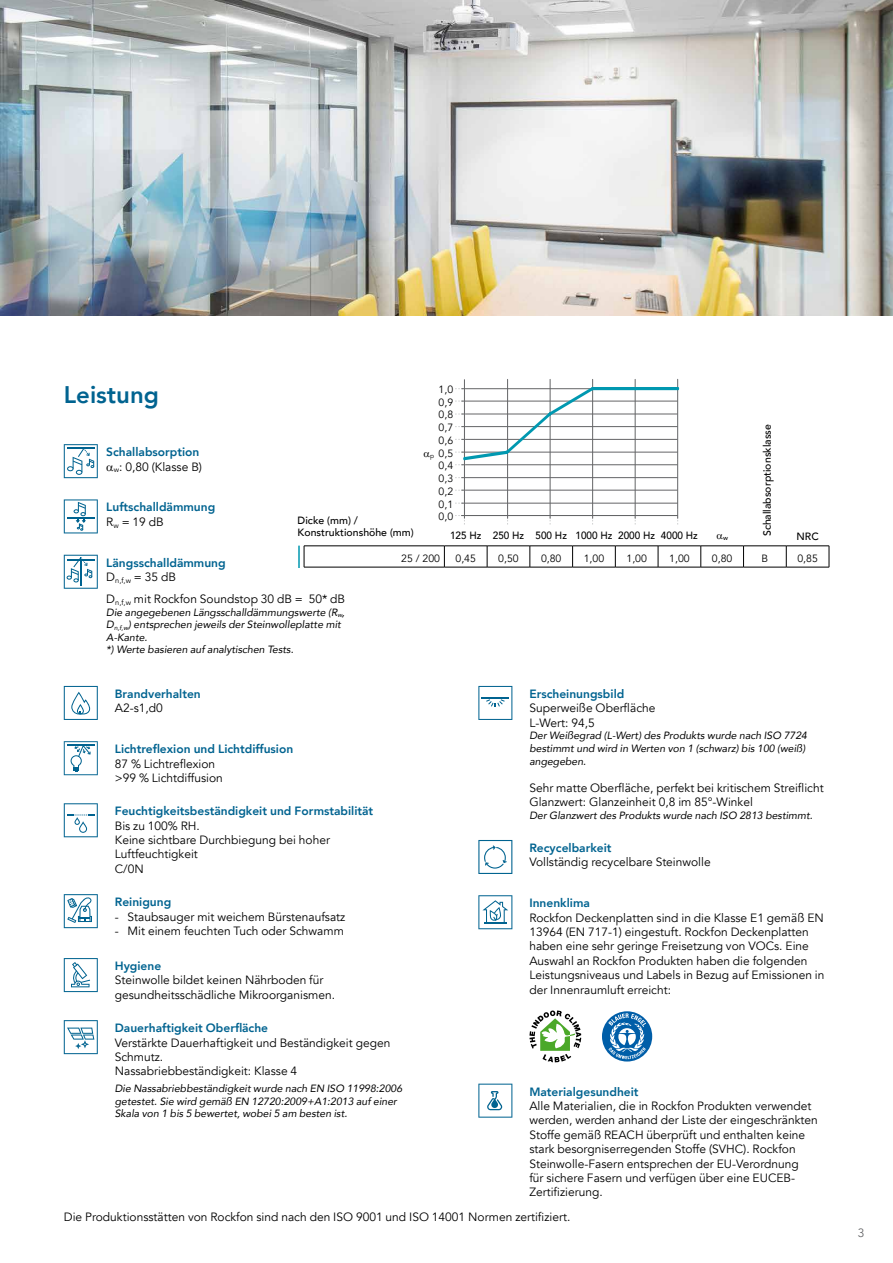
<style>
.page{position:relative;width:893px;height:1263px;background:#fff}
.page>*{position:absolute;margin:0;border:0;box-sizing:border-box;transform-origin:0 0}
.t1{font:127.35px "Chartwell Lines 50";color:#0098b0;scale:.67 1}
.t2{font:800 24px "Avenir";color:#006390}
.t3{font:12px/14.4px "Avenir";color:#000}
.t4{font:800 12px/14.4px "Avenir";color:#006390}
.t5{font:12px "Avenir";color:#646567}
.t6{font:italic 10.5px/12.6px "Avenir";color:#000}
.t7{font:10.5px/12.8px "Avenir";color:#000;text-align:justify}
.t8{font:500 10.5px/12.6px "Avenir";color:#000}
.t9{font:500 10.5px "Avenir";color:#000;scale:.95 1}
.t10{font:500 6.45px "Avenir";color:#000}
.t11{font:6.45px "Avenir";color:#000}
.s1{font-weight:400;color:#000}
</style>
<div class="page">
<img style="left:0;top:0;width:893px;height:316px">
<svg style="left:64px;top:444px;width:34px;height:34px"></svg>
<svg style="left:64px;top:499px;width:34px;height:34px"></svg>
<svg style="left:64px;top:555px;width:34px;height:34px"></svg>
<svg style="left:64px;top:686px;width:34px;height:34px"></svg>
<svg style="left:64px;top:741px;width:34px;height:34px"></svg>
<svg style="left:64px;top:803px;width:34px;height:34px"></svg>
<svg style="left:64px;top:894px;width:34px;height:34px"></svg>
<svg style="left:64px;top:958px;width:34px;height:34px"></svg>
<svg style="left:64px;top:1020px;width:34px;height:34px"></svg>
<svg style="left:478px;top:686px;width:34px;height:34px"></svg>
<svg style="left:478px;top:840px;width:34px;height:34px"></svg>
<svg style="left:478px;top:895px;width:34px;height:34px"></svg>
<svg style="left:529px;top:1010px;width:52px;height:52px"></svg>
<svg style="left:602px;top:1011px;width:50px;height:50px"></svg>
<svg style="left:478px;top:1084px;width:34px;height:34px"></svg>
<svg style="left:304px;top:547px;width:1px;height:20px"></svg>
<svg style="left:444px;top:547px;width:1px;height:20px"></svg>
<svg style="left:487px;top:547px;width:1px;height:20px"></svg>
<svg style="left:530px;top:547px;width:1px;height:20px"></svg>
<svg style="left:572px;top:547px;width:1px;height:20px"></svg>
<svg style="left:615px;top:547px;width:1px;height:20px"></svg>
<svg style="left:658px;top:547px;width:1px;height:20px"></svg>
<svg style="left:700px;top:547px;width:1px;height:20px"></svg>
<svg style="left:743px;top:547px;width:1px;height:20px"></svg>
<svg style="left:786px;top:547px;width:1px;height:20px"></svg>
<svg style="left:829px;top:546px;width:1px;height:21px"></svg>
<hr style="left:304px;top:567px;width:140px;height:1px;background:#000">
<hr style="left:444px;top:567px;width:43px;height:1px;background:#000">
<hr style="left:487px;top:567px;width:43px;height:1px;background:#000">
<hr style="left:530px;top:567px;width:43px;height:1px;background:#000">
<hr style="left:573px;top:567px;width:42px;height:1px;background:#000">
<hr style="left:615px;top:567px;width:43px;height:1px;background:#000">
<hr style="left:658px;top:567px;width:43px;height:1px;background:#000">
<hr style="left:701px;top:567px;width:42px;height:1px;background:#000">
<hr style="left:743px;top:567px;width:43px;height:1px;background:#000">
<hr style="left:786px;top:567px;width:43px;height:1px;background:#000">
<hr style="left:304px;top:546px;width:140px;height:1px;background:#000">
<hr style="left:444px;top:546px;width:43px;height:1px;background:#000">
<hr style="left:487px;top:546px;width:43px;height:1px;background:#000">
<hr style="left:530px;top:546px;width:43px;height:1px;background:#000">
<hr style="left:573px;top:546px;width:42px;height:1px;background:#000">
<hr style="left:615px;top:546px;width:43px;height:1px;background:#000">
<hr style="left:658px;top:546px;width:43px;height:1px;background:#000">
<hr style="left:701px;top:546px;width:42px;height:1px;background:#000">
<hr style="left:743px;top:546px;width:43px;height:1px;background:#000">
<hr style="left:786px;top:546px;width:43px;height:1px;background:#000">
<hr style="left:298px;top:546px;width:2px;height:21px;background:#0098b0">
<svg style="left:455px;top:515px;width:10px;height:10px"></svg>
<hr style="left:461px;top:388px;width:217px;height:1px;background:#646567">
<hr style="left:461px;top:490px;width:216px;height:1px;background:#646567">
<hr style="left:461px;top:414px;width:216px;height:1px;background:#646567">
<hr style="left:461px;top:439px;width:216px;height:1px;background:#646567">
<hr style="left:461px;top:464px;width:216px;height:1px;background:#646567">
<hr style="left:507px;top:379px;width:1px;height:139px;background:#646567">
<hr style="left:550px;top:379px;width:1px;height:139px;background:#646567">
<hr style="left:592px;top:379px;width:1px;height:139px;background:#646567">
<hr style="left:635px;top:379px;width:1px;height:139px;background:#646567">
<hr style="left:677px;top:379px;width:1px;height:139px;background:#646567">
<hr style="left:461px;top:503px;width:217px;height:1px;background:#646567">
<hr style="left:461px;top:477px;width:217px;height:1px;background:#646567">
<hr style="left:461px;top:452px;width:217px;height:1px;background:#646567">
<hr style="left:461px;top:426px;width:217px;height:1px;background:#646567">
<hr style="left:461px;top:401px;width:217px;height:1px;background:#646567">
<hr style="left:464px;top:379px;width:1px;height:139px;background:#646567">
<hr style="left:461px;top:515px;width:217px;height:1px;background:#646567">
<p class="t7" style="left:439px;top:383px;width:16px">1,0<br>0,9<br>0,8<br>0,7<br>0,6<br>0,5<br>0,4<br>0,3<br>0,2<br>0,1<br>0,0</p>
<h2 class="t2" style="left:64px;top:376px;width:97px">Leistung</h2>
<p class="t4" style="left:106px;top:445px;width:97px;text-align:right">Schallabsorption <sub>w</sub><span class="s1">: 0,80 (Klasse B)</span></p>
<p class="t4" style="left:106px;top:500px;width:110px">Luftschalldämmung<br><span class="s1">R</span><sub>w</sub> <span class="s1">= 19 dB</span></p>
<p class="t4" style="left:106px;top:555px;width:121px">Längsschalldämmung<br><span class="s1">D</span><sub>n,f,w</sub> <span class="s1">= 35 dB</span></p>
<p class="t3" style="left:106px;top:592px;width:240px">D<sub>n,f,w</sub> mit Rockfon Soundstop 30 dB = 50* dB</p>
<p class="t6" style="left:106px;top:605px;width:240px">Die angegebenen Längsschalldämmungswerte (R<sub>w</sub>, D<sub>n,f,w</sub>) entsprechen jeweils der Steinwolleplatte mit A-Kante.<br>*) Werte basieren auf analytischen Tests.</p>
<p class="t4" style="left:115px;top:686px;width:88px">Brandverhalten</p>
<p class="t3" style="left:115px;top:701px;width:50px">A2-s1,d0</p>
<p class="t4" style="left:115px;top:742px;width:180px">Lichtreflexion und Lichtdiffusion</p>
<p class="t3" style="left:115px;top:756px;width:110px">87 % Lichtreflexion &gt;99 % Lichtdiffusion</p>
<p class="t4" style="left:115px;top:804px;width:260px">Feuchtigkeitsbeständigkeit und Formstabilität</p>
<p class="t3" style="left:115px;top:818px;width:217px">Bis zu 100% RH.<br>Keine sichtbare Durchbiegung bei hoher<br>Luftfeuchtigkeit<br>C/0N</p>
<p class="t4" style="left:115px;top:895px;width:58px">Reinigung</p>
<p class="t3" style="left:115px;top:909px;width:232px">- Staubsauger mit weichem Bürstenaufsatz</p>
<p class="t3" style="left:115px;top:923px;width:231px">- Mit einem feuchten Tuch oder Schwamm</p>
<p class="t4" style="left:115px;top:959px;width:48px">Hygiene</p>
<p class="t3" style="left:115px;top:973px;width:222px">Steinwolle bildet keinen Nährboden für gesundheitsschädliche Mikroorganismen.</p>
<p class="t4" style="left:115px;top:1021px;width:155px">Dauerhaftigkeit Oberfläche</p>
<p class="t3" style="left:115px;top:1035px;width:277px">Verstärkte Dauerhaftigkeit und Beständigkeit gegen<br>Schmutz.<br>Nassabriebbeständigkeit: Klasse 4</p>
<p class="t6" style="left:115px;top:1082px;width:289px">Die Nassabriebbeständigkeit wurde nach EN ISO 11998:2006 getestet. Sie wird gemäß EN 12720:2009+A1:2013 auf einer<br>Skala von 1 bis 5 bewertet, wobei 5 am besten ist.</p>
<h1 class="t1" style="left:464px;top:387px;width:324px">45+50+80+100+100+100</h1>
<p class="t8" style="left:760px;top:536px;width:114px;rotate:-90deg">Schallabsorptionsklasse</p>
<p class="t11" style="left:430px;top:452px;width:5px">p</p>
<p class="t8" style="left:298px;top:513px;width:118px">Dicke (mm) /<br>Konstruktionshöhe (mm)</p>
<p class="t9" style="left:450px;top:526px;width:262px">125 Hz 250 Hz 500 Hz 1000 Hz 2000 Hz 4000 Hz</p>
<p class="t10" style="left:723px;top:532px;width:6px">w</p>
<p class="t8" style="left:796px;top:530px;width:24px">NRC</p>
<p class="t7" style="left:401px;top:552px;width:40px">25 / 200</p>
<p class="t7" style="left:456px;top:552px;width:22px">0,45</p>
<p class="t7" style="left:498px;top:552px;width:22px">0,50</p>
<p class="t7" style="left:541px;top:552px;width:22px">0,80</p>
<p class="t7" style="left:584px;top:552px;width:22px">1,00</p>
<p class="t7" style="left:626px;top:552px;width:22px">1,00</p>
<p class="t7" style="left:669px;top:552px;width:22px">1,00</p>
<p class="t7" style="left:712px;top:552px;width:22px">0,80</p>
<p class="t7" style="left:762px;top:552px;width:8px">B</p>
<p class="t7" style="left:797px;top:552px;width:22px">0,85</p>
<p class="t4" style="left:529px;top:686px;width:96px">Erscheinungsbild</p>
<p class="t3" style="left:529px;top:701px;width:128px">Superweiße Oberfläche<br>L-Wert: 94,5</p>
<p class="t6" style="left:529px;top:729px;width:279px">Der Weißegrad (L-Wert) des Produkts wurde nach ISO 7724 bestimmt und wird in Werten von 1 (schwarz) bis 100 (weiß) angegeben.</p>
<p class="t3" style="left:529px;top:780px;width:296px">Sehr matte Oberfläche, perfekt bei kritischem Streiflicht<br>Glanzwert: Glanzeinheit 0,8 im 85°-Winkel</p>
<p class="t6" style="left:529px;top:809px;width:285px">Der Glanzwert des Produkts wurde nach ISO 2813 bestimmt.</p>
<p class="t4" style="left:529px;top:841px;width:84px">Recycelbarkeit</p>
<p class="t3" style="left:529px;top:855px;width:183px">Vollständig recycelbare Steinwolle</p>
<p class="t4" style="left:529px;top:896px;width:62px">Innenklima</p>
<p class="t3" style="left:529px;top:910px;width:297px">Rockfon Deckenplatten sind in die Klasse E1 gemäß EN 13964 (EN 717-1) eingestuft. Rockfon Deckenplatten haben eine sehr geringe Freisetzung von VOCs. Eine Auswahl an Rockfon Produkten haben die folgenden Leistungsniveaus und Labels in Bezug auf Emissionen in der Innenraumluft erreicht:</p>
<p class="t4" style="left:529px;top:1084px;width:111px">Materialgesundheit</p>
<p class="t3" style="left:529px;top:1099px;width:290px">Alle Materialien, die in Rockfon Produkten verwendet werden, werden anhand der Liste der eingeschränkten Stoffe gemäß REACH überprüft und enthalten keine stark besorgniserregenden Stoffe (SVHC). Rockfon Steinwolle-Fasern entsprechen der EU-Verordnung<br>für sichere Fasern und verfügen über eine EUCEB-Zertifizierung.</p>
<p class="t3" style="left:64px;top:1210px;width:508px">Die Produktionsstätten von Rockfon sind nach den ISO 9001 und ISO 14001 Normen zertifiziert.</p>
<p class="t5" style="left:858px;top:1226px;width:8px">3</p>
</div>
